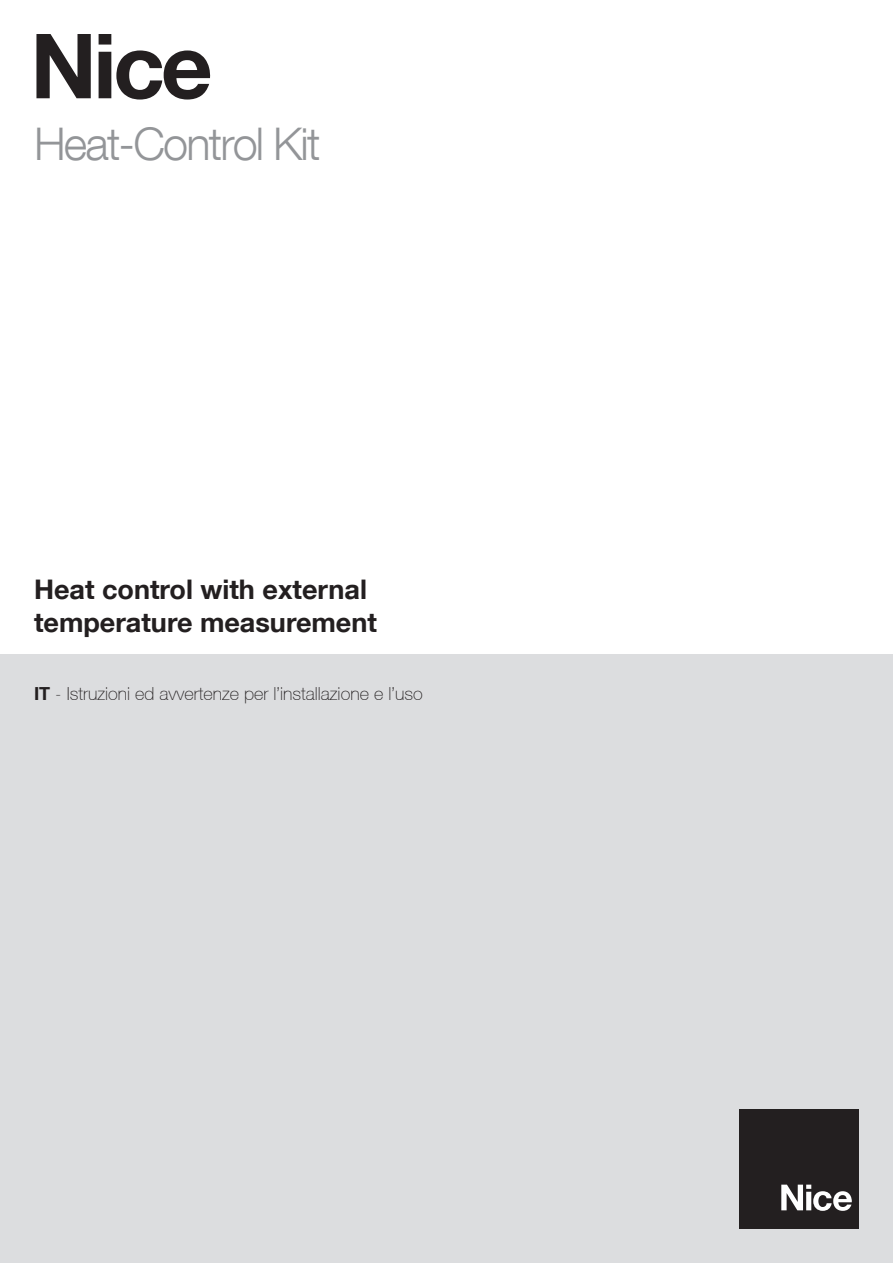
<style>
.page{position:relative;width:893px;height:1263px;background:#fff}
.page>*{position:absolute;margin:0;border:0;box-sizing:border-box;transform-origin:0 0}
.t1{font:700 90px "Helvetica Neue LT Com";color:#231f20}
.Normale{font:300 45px "Helvetica Neue LT Com";letter-spacing:-.04em;color:#939598}
.t2{font:700 27px/32.4px "Helvetica Neue LT Com";color:#231f20}
.t3{font:100 18px "Helvetica Neue CE";color:#231f20}
.s1{font-family:"Helvetica Neue LT Com";font-weight:700}
</style>
<div class="page">
<div style="left:0;top:655px;width:893px;height:608px;background:#dcdddf"></div>
<div style="left:740px;top:1110px;width:119px;height:119px;background:#231f20"></div>
<svg style="left:781px;top:1184px;width:71px;height:27px"></svg>
<p class="t1" style="left:30px;top:9px;width:184px">Nice</p>
<p class="Normale" style="left:34px;top:117px;width:288px">Heat-Control Kit</p>
<p class="t2" style="left:34px;top:572px;width:344px">Heat control with external temperature measurement</p>
<p class="t3" style="left:34px;top:683px;width:390px"><span class="s1">IT</span> - Istruzioni ed avvertenze per l’installazione e l’uso</p>
</div>
